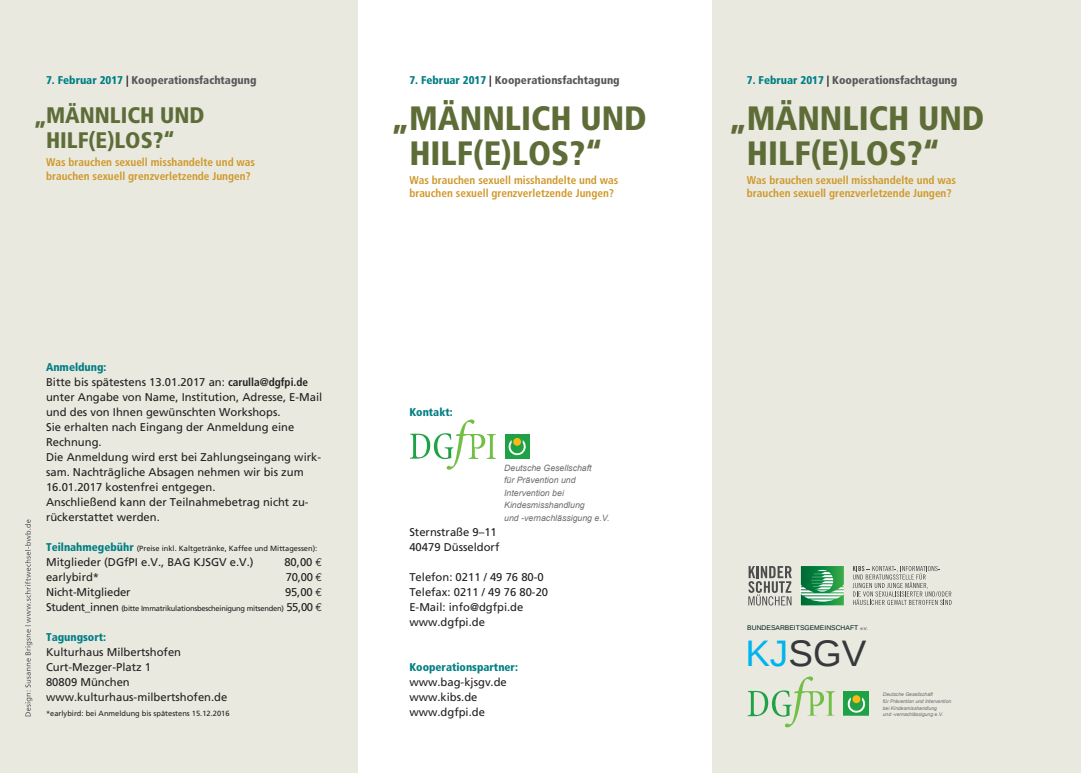
<style>
.page{position:relative;width:1081px;height:773px;background:#fff}
.page>*{position:absolute;margin:0;border:0;box-sizing:border-box;transform-origin:0 0}
.t1{font:36.88px "Liberation Sans";color:#35393c}
.Fließ_scharz{font:900 condensed 33.75px "Frutiger";color:#5e6d38}
.Fließ_scharz-2{font:900 condensed 25px "Frutiger";color:#5e6d38}
.Fließ_scharz-3{font:900 condensed 22.5px "Frutiger";color:#5e6d38}
.Fließ_scharz-4{font:11.25px/15px "Frutiger";color:#231f20}
.Fließ_scharz-5{font:700 condensed 11.25px "Frutiger";color:#cf982a}
.Fließ_scharz-6{font:900 condensed 11.25px "Frutiger";color:#57585a}
.Fließ_scharz-7{font:900 condensed 11.25px "Frutiger";color:#007e84}
.t2{font:italic 8.75px "Arial";color:#6c6d70}
.Fließ_scharz-8{font:7.5px "Frutiger";color:#231f20}
.Fließ_scharz-9{font:7.5px "Frutiger";letter-spacing:-.03em;color:#231f20}
.t3{font:6.75px "Liberation Sans";letter-spacing:-.005em;color:#001c1c}
.t4{font:italic 5px "Arial";color:#6c6d70}
.s1{color:#007e84}
.s2{color:#231f20}
.s3{font-weight:700;font-stretch:condensed}
.s4{font-weight:900;font-stretch:condensed;font-size:11.25px;color:#007e84}
.s5{font-family:"Euro Mono"}
.s6{font-size:11.25px}
.s7{font-family:"Euro Mono";font-size:11.25px}
.s8{font-size:4.25px;color:#35393c}
.s9{color:#00b4ef}
</style>
<div class="page">
<div style="left:0;top:0;width:358px;height:772px;background:#e9e9df"></div>
<div style="left:712px;top:0;width:369px;height:772px;background:#e9e9df"></div>
<div style="left:505px;top:434px;width:24px;height:25px;background:#1fa245"></div>
<svg style="left:410px;top:419px;width:116px;height:51px"></svg>
<div style="left:513px;top:438px;width:8px;height:7px;background:#fcb814;border-radius:50%"></div>
<svg style="left:852px;top:566px;width:99px;height:39px"></svg>
<svg style="left:801px;top:566px;width:43px;height:39px"></svg>
<svg style="left:748px;top:566px;width:44px;height:39px"></svg>
<div style="left:844px;top:691px;width:25px;height:25px;background:#1fa245"></div>
<svg style="left:747px;top:676px;width:120px;height:51px"></svg>
<div style="left:852px;top:695px;width:8px;height:8px;background:#fcb814;border-radius:50%"></div>
<svg style="left:25px;top:519px;width:7px;height:197px"></svg>
<p class="Fließ_scharz-6" style="left:46px;top:73px;width:212px"><span class="s1">7. Februar 2017</span> <span class="s2">|</span> Kooperationsfachtagung</p>
<p class="Fließ_scharz-3" style="left:46px;top:101px;width:160px">MÄNNLICH UND</p>
<p class="Fließ_scharz-3" style="left:46px;top:126px;width:130px">HILF(E)LOS?“</p>
<p class="Fließ_scharz-5" style="left:46px;top:156px;width:211px">Was brauchen sexuell misshandelte und was</p>
<p class="Fließ_scharz-5" style="left:46px;top:169px;width:206px">brauchen sexuell grenzverletzende Jungen?</p>
<p class="Fließ_scharz-2" style="left:34px;top:101px;width:15px">„</p>
<p class="Fließ_scharz-7" style="left:46px;top:360px;width:62px">Anmeldung:</p>
<p class="Fließ_scharz-4" style="left:46px;top:374px;width:264px">Bitte bis spätestens 13.01.2017 an: <span class="s3">carulla@dgfpi.de</span></p>
<p class="Fließ_scharz-4" style="left:46px;top:389px;width:278px">unter Angabe von Name, Institution, Adresse, E-Mail und des von Ihnen gewünschten Workshops.</p>
<p class="Fließ_scharz-4" style="left:46px;top:419px;width:250px">Sie erhalten nach Eingang der Anmeldung eine<br>Rechnung.</p>
<p class="Fließ_scharz-4" style="left:46px;top:449px;width:277px">Die Anmeldung wird erst bei Zahlungseingang wirk&shy;sam. Nachträgliche Absagen nehmen wir bis zum<br>16.01.2017 kostenfrei entgegen.</p>
<p class="Fließ_scharz-4" style="left:46px;top:494px;width:264px">Anschließend kann der Teilnahmebetrag nicht zu&shy;rückerstattet werden.</p>
<p class="Fließ_scharz-8" style="left:46px;top:544px;width:273px"><span class="s4">Teilnahmegebühr</span> (Preise inkl. Kaltgetränke, Kaffee und Mittagessen):</p>
<p class="Fließ_scharz-4" style="left:46px;top:554px;width:209px">Mitglieder (DGfPI e.V., BAG KJSGV e.V.)</p>
<p class="Fließ_scharz-4" style="left:284px;top:554px;width:40px">80,00 <span class="s5">€</span></p>
<p class="Fließ_scharz-4" style="left:46px;top:569px;width:55px">earlybird*</p>
<p class="Fließ_scharz-4" style="left:286px;top:569px;width:38px">70,00 <span class="s5">€</span></p>
<p class="Fließ_scharz-4" style="left:46px;top:584px;width:86px">Nicht-Mitglieder</p>
<p class="Fließ_scharz-4" style="left:285px;top:584px;width:39px">95,00 <span class="s5">€</span></p>
<p class="Fließ_scharz-9" style="left:46px;top:604px;width:278px"><span class="s6">Student_innen</span> (bitte Immatrikulationsbescheinigung mitsenden) <span class="s6">55,00</span> <span class="s7">€</span></p>
<p class="Fließ_scharz-7" style="left:46px;top:630px;width:62px">Tagungsort:</p>
<p class="Fließ_scharz-4" style="left:46px;top:644px;width:137px">Kulturhaus Milbertshofen</p>
<p class="Fließ_scharz-4" style="left:46px;top:659px;width:107px">Curt-Mezger-Platz 1</p>
<p class="Fließ_scharz-4" style="left:46px;top:674px;width:85px">80809 München</p>
<p class="Fließ_scharz-4" style="left:46px;top:689px;width:183px">www.kulturhaus-milbertshofen.de</p>
<p class="Fließ_scharz-8" style="left:46px;top:709px;width:185px">*earlybird: bei Anmeldung bis spätestens 15.12.2016</p>
<p class="Fließ_scharz-6" style="left:409px;top:73px;width:212px"><span class="s1">7. Februar 2017</span> <span class="s2">|</span> Kooperationsfachtagung</p>
<p class="Fließ_scharz" style="left:392px;top:98px;width:257px">„MÄNNLICH UND</p>
<p class="Fließ_scharz" style="left:409px;top:133px;width:195px">HILF(E)LOS?“</p>
<p class="Fließ_scharz-5" style="left:409px;top:173px;width:211px">Was brauchen sexuell misshandelte und was</p>
<p class="Fließ_scharz-5" style="left:409px;top:187px;width:206px">brauchen sexuell grenzverletzende Jungen?</p>
<p class="Fließ_scharz-7" style="left:409px;top:405px;width:45px">Kontakt:</p>
<p class="t2" style="left:504px;top:462px;width:89px">Deutsche Gesellschaft</p>
<p class="t2" style="left:504px;top:474px;width:73px">für Prävention und</p>
<p class="t2" style="left:504px;top:487px;width:61px">Intervention bei</p>
<p class="t2" style="left:504px;top:499px;width:82px">Kindesmisshandlung</p>
<p class="t2" style="left:504px;top:512px;width:107px">und -vernachlässigung e.V.</p>
<p class="Fließ_scharz-4" style="left:409px;top:524px;width:89px">Sternstraße 9–11</p>
<p class="Fließ_scharz-4" style="left:409px;top:539px;width:92px">40479 Düsseldorf</p>
<p class="Fließ_scharz-4" style="left:409px;top:569px;width:136px">Telefon: 0211 / 49 76 80-0</p>
<p class="Fließ_scharz-4" style="left:409px;top:584px;width:140px">Telefax: 0211 / 49 76 80-20</p>
<p class="Fließ_scharz-4" style="left:409px;top:599px;width:116px">E-Mail: info@dgfpi.de</p>
<p class="Fließ_scharz-4" style="left:409px;top:614px;width:77px">www.dgfpi.de</p>
<p class="Fließ_scharz-7" style="left:409px;top:660px;width:110px">Kooperationspartner:</p>
<p class="Fließ_scharz-4" style="left:409px;top:674px;width:99px">www.bag-kjsgv.de</p>
<p class="Fließ_scharz-4" style="left:409px;top:689px;width:70px">www.kibs.de</p>
<p class="Fließ_scharz-4" style="left:409px;top:704px;width:77px">www.dgfpi.de</p>
<p class="Fließ_scharz-6" style="left:747px;top:73px;width:212px"><span class="s1">7. Februar 2017</span> <span class="s2">|</span> Kooperationsfachtagung</p>
<p class="Fließ_scharz" style="left:729px;top:98px;width:257px">„MÄNNLICH UND</p>
<p class="Fließ_scharz" style="left:747px;top:133px;width:195px">HILF(E)LOS?“</p>
<p class="Fließ_scharz-5" style="left:747px;top:173px;width:211px">Was brauchen sexuell misshandelte und was</p>
<p class="Fließ_scharz-5" style="left:747px;top:187px;width:206px">brauchen sexuell grenzverletzende Jungen?</p>
<p class="t3" style="left:747px;top:623px;width:122px">BUNDESARBEITSGEMEINSCHAFT <span class="s8">e.V.</span></p>
<p class="t1" style="left:745px;top:631px;width:122px"><span class="s9">KJ</span>SGV</p>
<p class="t4" style="left:883px;top:691px;width:52px">Deutsche Gesellschaft</p>
<p class="t4" style="left:883px;top:698px;width:70px">für Prävention und Intervention</p>
<p class="t4" style="left:883px;top:705px;width:56px">bei Kindesmisshandlung</p>
<p class="t4" style="left:883px;top:711px;width:62px">und -vernachlässigung e.V.</p>
</div>
